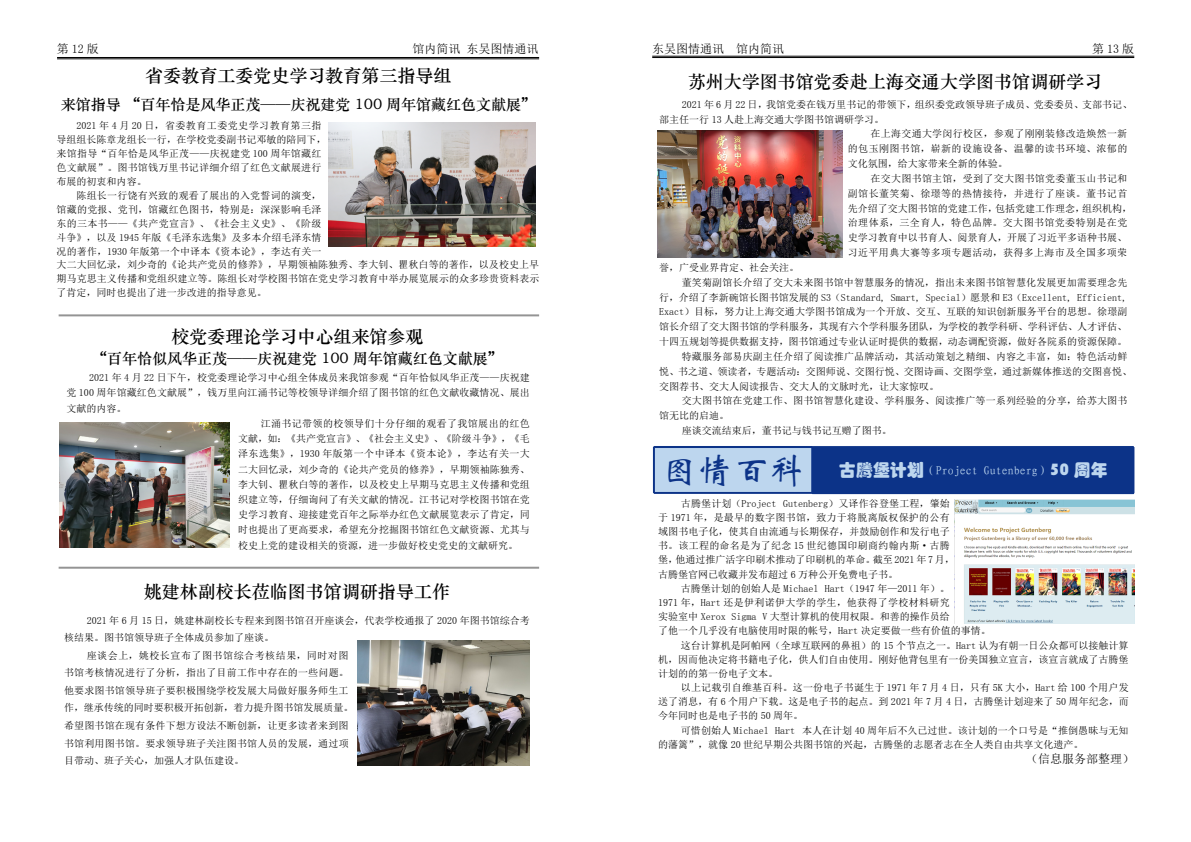
<style>
.page{position:relative;width:1191px;height:842px;background:#fff}
.page>*{position:absolute;margin:0;border:0;box-sizing:border-box;transform-origin:0 0}
.t1{font:18px "ST Zhongsong";color:#000}
.t2{font:15px "ST Zhongsong";color:#000}
.t3{font:12px "Sim Sun";color:#000}
.t4{font:12px "RS Cu Hei";color:#bdd6ee}
.t5{font:10px/13.9px "Sim Sun";letter-spacing:.005em;color:#000}
.t6{font:10px "Sim Sun";letter-spacing:.03em;color:#000}
.t7{font:10px "Sim Sun";letter-spacing:.04em;color:#000}
.t8{font:10px "Sim Sun";letter-spacing:.035em;color:#000}
.t9{font:10px "Sim Sun";letter-spacing:.045em;color:#000}
.t10{font:10px "Sim Sun";letter-spacing:.055em;color:#000}
.s1{font-family:"ST Xinwei";font-size:36px;color:#0c3388}
.s2{font-family:"ST Hupo";font-size:17px}
</style>
<div class="page">
<img style="left:329px;top:122px;width:206px;height:125px">
<img style="left:357px;top:640px;width:172px;height:125px">
<hr style="left:57px;top:57px;width:482px;height:1px;background:#000">
<hr style="left:57px;top:59px;width:482px;height:1px;background:#000">
<hr style="left:652px;top:56px;width:482px;height:1px;background:#000">
<hr style="left:652px;top:57px;width:482px;height:1px;background:#000">
<img style="left:59px;top:422px;width:171px;height:125px">
<img style="left:658px;top:130px;width:185px;height:128px">
<hr style="left:59px;top:314px;width:480px;height:2px;background:#000">
<hr style="left:59px;top:567px;width:480px;height:2px;background:#000">
<svg style="left:653px;top:446px;width:481px;height:48px;background:#4163a6"></svg>
<img style="left:954px;top:500px;width:180px;height:124px">
<p class="t3" style="left:57px;top:43px;width:43px">第12版</p>
<p class="t3" style="left:412px;top:43px;width:128px">馆内简讯 东吴图情通讯</p>
<p class="t3" style="left:652px;top:43px;width:133px">东吴图情通讯 馆内简讯</p>
<p class="t3" style="left:1092px;top:43px;width:43px">第13版</p>
<h1 class="t1" style="left:145px;top:63px;width:308px">省委教育工委党史学习教育第三指导组</h1>
<h2 class="t2" style="left:61px;top:94px;width:477px">来馆指导 “百年恰是风华正茂——庆祝建党 100 周年馆藏红色文献展”</h2>
<p class="t5" style="left:57px;top:119px;width:271px;text-indent:20px">2021 年 4 月 20 日，省委教育工委党史学习教育第三指导组组长陈章龙组长一行，在学校党委副书记邓敏的陪同下，来馆指导“百年恰是风华正茂——庆祝建党 100 周年馆藏红色文献展”。图书馆钱万里书记详细介绍了红色文献展进行布展的初衷和内容。</p>
<p class="t5" style="left:57px;top:188px;width:484px;text-indent:20px">陈组长一行饶有兴致的观看了展出的入党誓词的演变，<br>馆藏的党报、党刊，馆藏红色图书，特别是：深深影响毛泽<br>东的三本书——《共产党宣言》、《社会主义史》、《阶级<br>斗争》，以及 1945 年版《毛泽东选集》及多本介绍毛泽东情<br>况的著作，1930 年版第一个中译本《资本论》，李达有关一<br>大二大回忆录，刘少奇的《论共产党员的修养》，早期领袖陈独秀、李大钊、瞿秋白等的著作，以及校史上早期马克思主义传播和党组织建立等。陈组长对学校图书馆在党史学习教育中举办展览展示的众多珍贵资料表示了肯定，同时也提出了进一步改进的指导意见。</p>
<h1 class="t1" style="left:171px;top:324px;width:253px">校党委理论学习中心组来馆参观</h1>
<h2 class="t2" style="left:92px;top:348px;width:412px">“百年恰似风华正茂——庆祝建党 100 周年馆藏红色文献展”</h2>
<p class="t5" style="left:89px;top:371px;width:442px">2021 年 4 月 22 日下午，校党委理论学习中心组全体成员来我馆参观“百年恰似风华正茂——庆祝建</p>
<p class="t5" style="left:66px;top:386px;width:465px">党 100 周年馆藏红色文献展”，钱万里向江涌书记等校领导详细介绍了图书馆的红色文献收藏情况、展出</p>
<p class="t5" style="left:66px;top:401px;width:61px">文献的内容。</p>
<p class="t8" style="left:261px;top:418px;width:270px">江涌书记带领的校领导们十分仔细的观看了我馆展出的红色</p>
<p class="t5" style="left:238px;top:432px;width:293px">文献，如：《共产党宣言》、《社会主义史》、《阶级斗争》，《毛</p>
<p class="t9" style="left:238px;top:449px;width:293px">泽东选集》，1930 年版第一个中译本《资本论》，李达有关一大</p>
<p class="t5" style="left:238px;top:462px;width:293px">二大回忆录，刘少奇的《论共产党员的修养》，早期领袖陈独秀、</p>
<p class="t5" style="left:238px;top:477px;width:293px">李大钊、瞿秋白等的著作，以及校史上早期马克思主义传播和党组</p>
<p class="t5" style="left:238px;top:492px;width:293px">织建立等，仔细询问了有关文献的情况。江书记对学校图书馆在党</p>
<p class="t5" style="left:238px;top:508px;width:293px">史学习教育、迎接建党百年之际举办红色文献展览表示了肯定，同</p>
<p class="t5" style="left:238px;top:523px;width:293px">时也提出了更高要求，希望充分挖掘图书馆红色文献资源、尤其与</p>
<p class="t5" style="left:238px;top:538px;width:281px">校史上党的建设相关的资源，进一步做好校史党史的文献研究。</p>
<h1 class="t1" style="left:144px;top:579px;width:308px">姚建林副校长莅临图书馆调研指导工作</h1>
<p class="t5" style="left:87px;top:613px;width:444px">2021 年 6 月 15 日，姚建林副校长专程来到图书馆召开座谈会，代表学校通报了 2020 年图书馆综合考</p>
<p class="t5" style="left:64px;top:631px;width:211px">核结果。图书馆领导班子全体成员参加了座谈。</p>
<p class="t10" style="left:87px;top:650px;width:263px">座谈会上，姚校长宣布了图书馆综合考核结果，同时对图</p>
<p class="t5" style="left:64px;top:666px;width:286px">书馆考核情况进行了分析，指出了目前工作中存在的一些问题。</p>
<p class="t5" style="left:64px;top:683px;width:286px">他要求图书馆领导班子要积极围绕学校发展大局做好服务师生工</p>
<p class="t5" style="left:64px;top:701px;width:291px">作，继承传统的同时要积极开拓创新，着力提升图书馆发展质量。</p>
<p class="t5" style="left:64px;top:718px;width:286px">希望图书馆在现有条件下想方设法不断创新，让更多读者来到图</p>
<p class="t5" style="left:64px;top:736px;width:286px">书馆利用图书馆。要求领导班子关注图书馆人员的发展，通过项</p>
<p class="t5" style="left:64px;top:753px;width:181px">目带动、班子关心，加强人才队伍建设。</p>
<h1 class="t1" style="left:688px;top:69px;width:415px">苏州大学图书馆党委赴上海交通大学图书馆调研学习</h1>
<p class="t5" style="left:682px;top:97px;width:452px">2021 年 6 月 22 日，我馆党委在钱万里书记的带领下，组织委党政领导班子成员、党委委员、支部书记、</p>
<p class="t5" style="left:659px;top:112px;width:226px">部主任一行 13 人赴上海交通大学图书馆调研学习。</p>
<p class="t6" style="left:870px;top:129px;width:258px">在上海交通大学闵行校区，参观了刚刚装修改造焕然一新</p>
<p class="t7" style="left:848px;top:144px;width:281px">的包玉刚图书馆，崭新的设施设备、温馨的读书环境、浓郁的</p>
<p class="t5" style="left:848px;top:157px;width:161px">文化氛围，给大家带来全新的体验。</p>
<p class="t6" style="left:870px;top:173px;width:258px">在交大图书馆主馆，受到了交大图书馆党委董玉山书记和</p>
<p class="t7" style="left:848px;top:188px;width:281px">副馆长董笑菊、徐璟等的热情接待，并进行了座谈。董书记首</p>
<p class="t5" style="left:848px;top:201px;width:286px">先介绍了交大图书馆的党建工作，包括党建工作理念，组织机构，</p>
<p class="t7" style="left:848px;top:218px;width:281px">治理体系，三全育人，特色品牌。交大图书馆党委特别是在党</p>
<p class="t5" style="left:848px;top:231px;width:281px">史学习教育中以书育人、阅景育人，开展了习近平多语种书展、</p>
<p class="t8" style="left:848px;top:248px;width:281px">习近平用典大赛等多项专题活动，获得多上海市及全国多项荣</p>
<p class="t5" style="left:659px;top:260px;width:141px">誉，广受业界肯定、社会关注。</p>
<p class="t5" style="left:682px;top:275px;width:447px">董笑菊副馆长介绍了交大未来图书馆中智慧服务的情况，指出未来图书馆智慧化发展更加需要理念先</p>
<p class="t5" style="left:659px;top:290px;width:469px">行，介绍了李新碗馆长图书馆发展的 S3（Standard, Smart, Special）愿景和 E3（Excellent, Efficient,</p>
<p class="t5" style="left:659px;top:305px;width:470px">Exact）目标，努力让上海交通大学图书馆成为一个开放、交互、互联的知识创新服务平台的思想。徐璟副</p>
<p class="t5" style="left:659px;top:320px;width:469px">馆长介绍了交大图书馆的学科服务，其现有六个学科服务团队，为学校的教学科研、学科评估、人才评估、</p>
<p class="t5" style="left:659px;top:335px;width:469px">十四五规划等提供数据支持，图书馆通过专业认证时提供的数据，动态调配资源，做好各院系的资源保障。</p>
<p class="t5" style="left:682px;top:349px;width:447px">特藏服务部易庆副主任介绍了阅读推广品牌活动，其活动策划之精细、内容之丰富，如：特色活动鲜</p>
<p class="t5" style="left:659px;top:364px;width:474px">悦、书之道、领读者，专题活动：交图师说、交图行悦、交图诗画、交图学堂，通过新媒体推送的交图喜悦、</p>
<p class="t5" style="left:659px;top:379px;width:281px">交图荐书、交大人阅读报告、交大人的文脉时光，让大家惊叹。</p>
<p class="t5" style="left:682px;top:394px;width:447px">交大图书馆在党建工作、图书馆智慧化建设、学科服务、阅读推广等一系列经验的分享，给苏大图书</p>
<p class="t5" style="left:659px;top:409px;width:71px">馆无比的启迪。</p>
<p class="t5" style="left:682px;top:424px;width:211px">座谈交流结束后，董书记与钱书记互赠了图书。</p>
<p class="t4" style="left:661px;top:464px;width:448px"><span class="s1">图情百科</span> <span class="s2">古腾堡计划</span>（Project Gutenberg）<span class="s2">50 周年</span></p>
<p class="t5" style="left:658px;top:496px;width:298px;line-height:14.2px;text-indent:23px">古腾堡计划（Project Gutenberg）又译作谷登堡工程，肇始于 1971 年，是最早的数字图书馆，致力于将脱离版权保护的公有域图书电子化，使其自由流通与长期保存，并鼓励创作和发行电子书。该工程的命名是为了纪念 15 世纪德国印刷商约翰内斯·古腾堡，他通过推广活字印刷术推动了印刷机的革命。截至 2021 年 7 月，古腾堡官网已收藏并发布超过 6 万种公开免费电子书。</p>
<p class="t5" style="left:681px;top:581px;width:270px">古腾堡计划的创始人是 Michael Hart（1947 年—2011 年）。</p>
<p class="t6" style="left:658px;top:597px;width:293px">1971 年，Hart 还是伊利诺伊大学的学生，他获得了学校材料研究</p>
<p class="t5" style="left:658px;top:610px;width:293px">实验室中 Xerox Sigma V 大型计算机的使用权限。和善的操作员给</p>
<p class="t5" style="left:658px;top:624px;width:334px">了他一个几乎没有电脑使用时限的帐号，Hart 决定要做一些有价值的事情。</p>
<p class="t5" style="left:681px;top:638px;width:449px">这台计算机是阿帕网（全球互联网的鼻祖）的 15 个节点之一。Hart 认为有朝一日公众都可以接触计算</p>
<p class="t5" style="left:658px;top:652px;width:472px">机，因而他决定将书籍电子化，供人们自由使用。刚好他背包里有一份美国独立宣言，该宣言就成了古腾堡</p>
<p class="t5" style="left:658px;top:666px;width:121px">计划的的第一份电子文本。</p>
<p class="t5" style="left:681px;top:680px;width:449px">以上记载引自维基百科。这一份电子书诞生于 1971 年 7 月 4 日，只有 5K 大小，Hart 给 100 个用户发</p>
<p class="t5" style="left:658px;top:695px;width:472px">送了消息，有 6 个用户下载。这是电子书的起点。到 2021 年 7 月 4 日，古腾堡计划迎来了 50 周年纪念，而</p>
<p class="t5" style="left:658px;top:709px;width:146px">今年同时也是电子书的 50 周年。</p>
<p class="t5" style="left:681px;top:723px;width:449px">可惜创始人 Michael Hart 本人在计划 40 周年后不久已过世。该计划的一个口号是“推倒愚昧与无知</p>
<p class="t5" style="left:658px;top:737px;width:426px">的藩篱”，就像 20 世纪早期公共图书馆的兴起，古腾堡的志愿者志在全人类自由共享文化遗产。</p>
<p class="t3" style="left:1026px;top:752px;width:109px">（信息服务部整理）</p>
</div>
